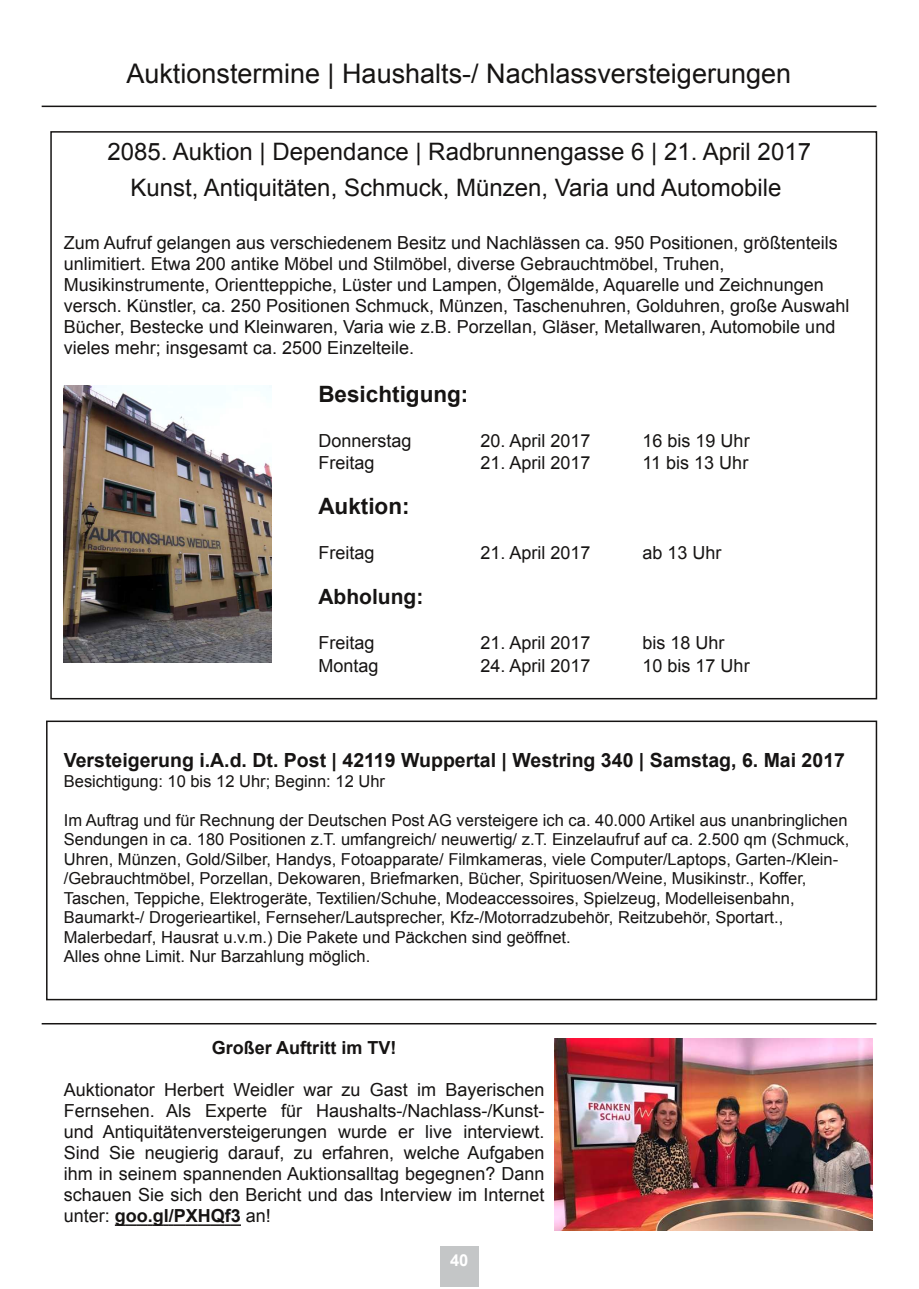
<style>
.page{position:relative;width:919px;height:1289px;background:#fff}
.page>*{position:absolute;margin:0;border:0;box-sizing:border-box;transform-origin:0 0}
.t1{font:27px "Arial";color:#161413}
.t2{font:24px/36px "Arial";color:#161413;text-align:center}
.t3{font:700 22.5px "Arial";color:#161413}
.t4{font:700 21px "Arial";color:#161413}
.t5{font:700 19.5px "Arial";color:#161413}
.t6{font:18px/21px "Arial";color:#161413}
.t7{font:700 18px "Arial";color:#161413}
.t8{font:16.5px/19.5px "Arial";color:#161413}
.t9{font:700 16.5px "Arial";color:#fff}
.s1{font-weight:700}
</style>
<div class="page">
<div style="left:440px;top:1246px;width:38px;height:41px;background:#c4c6c7"></div>
<hr style="left:42px;top:106px;width:834px;height:1px;background:#161413">
<img style="left:64px;top:386px;width:207px;height:276px">
<div style="left:46px;top:720px;width:831px;height:280px;border:2px solid #161413"></div>
<hr style="left:42px;top:1022px;width:834px;height:2px;background:#161413">
<img style="left:554px;top:1038px;width:318px;height:192px">
<svg style="left:115px;top:1224px;width:126px;height:1px"></svg>
<h1 class="t1" style="left:126px;top:64px;width:666px">Auktionstermine | Haushalts-/ Nachlassversteigerungen</h1>
<h2 class="t2" style="left:107px;top:135px;width:705px">2085. Auktion | Dependance | Radbrunnengasse 6 | 21. April 2017<br>Kunst, Antiquitäten, Schmuck, Münzen, Varia und Automobile</h2>
<p class="t6" style="left:64px;top:234px;width:787px">Zum Aufruf gelangen aus verschiedenem Besitz und Nachlässen ca. 950 Positionen, größtenteils unlimitiert. Etwa 200 antike Möbel und Stilmöbel, diverse Gebrauchtmöbel, Truhen, Musikinstrumente, Orientteppiche, Lüster und Lampen, Ölgemälde, Aquarelle und Zeichnungen versch. Künstler, ca. 250 Positionen Schmuck, Münzen, Taschenuhren, Golduhren, große Auswahl Bücher, Bestecke und Kleinwaren, Varia wie z.B. Porzellan, Gläser, Metallwaren, Automobile und vieles mehr; insgesamt ca. 2500 Einzelteile.</p>
<p class="t3" style="left:318px;top:385px;width:151px">Besichtigung:</p>
<p class="t6" style="left:318px;top:431px;width:95px">Donnerstag</p>
<p class="t6" style="left:480px;top:431px;width:112px">20. April 2017</p>
<p class="t6" style="left:642px;top:431px;width:109px">16 bis 19 Uhr</p>
<p class="t6" style="left:318px;top:454px;width:58px">Freitag</p>
<p class="t6" style="left:480px;top:454px;width:112px">21. April 2017</p>
<p class="t6" style="left:642px;top:454px;width:107px">11 bis 13 Uhr</p>
<p class="t3" style="left:318px;top:498px;width:93px">Auktion:</p>
<p class="t6" style="left:318px;top:544px;width:58px">Freitag</p>
<p class="t6" style="left:480px;top:544px;width:112px">21. April 2017</p>
<p class="t6" style="left:642px;top:544px;width:81px">ab 13 Uhr</p>
<p class="t4" style="left:318px;top:589px;width:106px">Abholung:</p>
<p class="t6" style="left:318px;top:634px;width:58px">Freitag</p>
<p class="t6" style="left:480px;top:634px;width:112px">21. April 2017</p>
<p class="t6" style="left:642px;top:634px;width:84px">bis 18 Uhr</p>
<p class="t6" style="left:318px;top:656px;width:62px">Montag</p>
<p class="t6" style="left:480px;top:656px;width:112px">24. April 2017</p>
<p class="t6" style="left:642px;top:656px;width:109px">10 bis 17 Uhr</p>
<p class="t5" style="left:64px;top:753px;width:782px">Versteigerung i.A.d. Dt. Post | 42119 Wuppertal | Westring 340 | Samstag, 6. Mai 2017</p>
<p class="t8" style="left:64px;top:772px;width:323px">Besichtigung: 10 bis 12 Uhr; Beginn: 12 Uhr</p>
<p class="t8" style="left:64px;top:811px;width:787px">Im Auftrag und für Rechnung der Deutschen Post AG versteigere ich ca. 40.000 Artikel aus unanbringlichen Sendungen in ca. 180 Positionen z.T. umfangreich/ neuwertig/ z.T. Einzelaufruf auf ca. 2.500 qm (Schmuck, Uhren, Münzen, Gold/Silber, Handys, Fotoapparate/ Filmkameras, viele Computer/Laptops, Garten-/Klein-/Gebrauchtmöbel, Porzellan, Dekowaren, Briefmarken, Bücher, Spirituosen/Weine, Musikinstr., Koffer, Taschen, Teppiche, Elektrogeräte, Textilien/Schuhe, Modeaccessoires, Spielzeug, Modelleisenbahn, Baumarkt-/ Drogerieartikel, Fernseher/Lautsprecher, Kfz-/Motorradzubehör, Reitzubehör, Sportart., Malerbedarf, Hausrat u.v.m.) Die Pakete und Päckchen sind geöffnet.<br>Alles ohne Limit. Nur Barzahlung möglich.</p>
<p class="t7" style="left:212px;top:1041px;width:186px">Großer Auftritt im TV!</p>
<p class="t6" style="left:64px;top:1081px;width:482px;text-align:justify">Auktionator Herbert Weidler war zu Gast im Bayerischen Fernsehen. Als Experte für Haushalts-/Nachlass-/Kunst&shy;und Antiquitätenversteigerungen wurde er live interviewt.<br>Sind Sie neugierig darauf, zu erfahren, welche Aufgaben ihm in seinem spannenden Auktionsalltag begegnen? Dann schauen Sie sich den Bericht und das Interview im Internet unter: <span class="s1">goo.gl/PXHQf3</span> an!</p>
<p class="t9" style="left:450px;top:1253px;width:20px">40</p>
</div>
